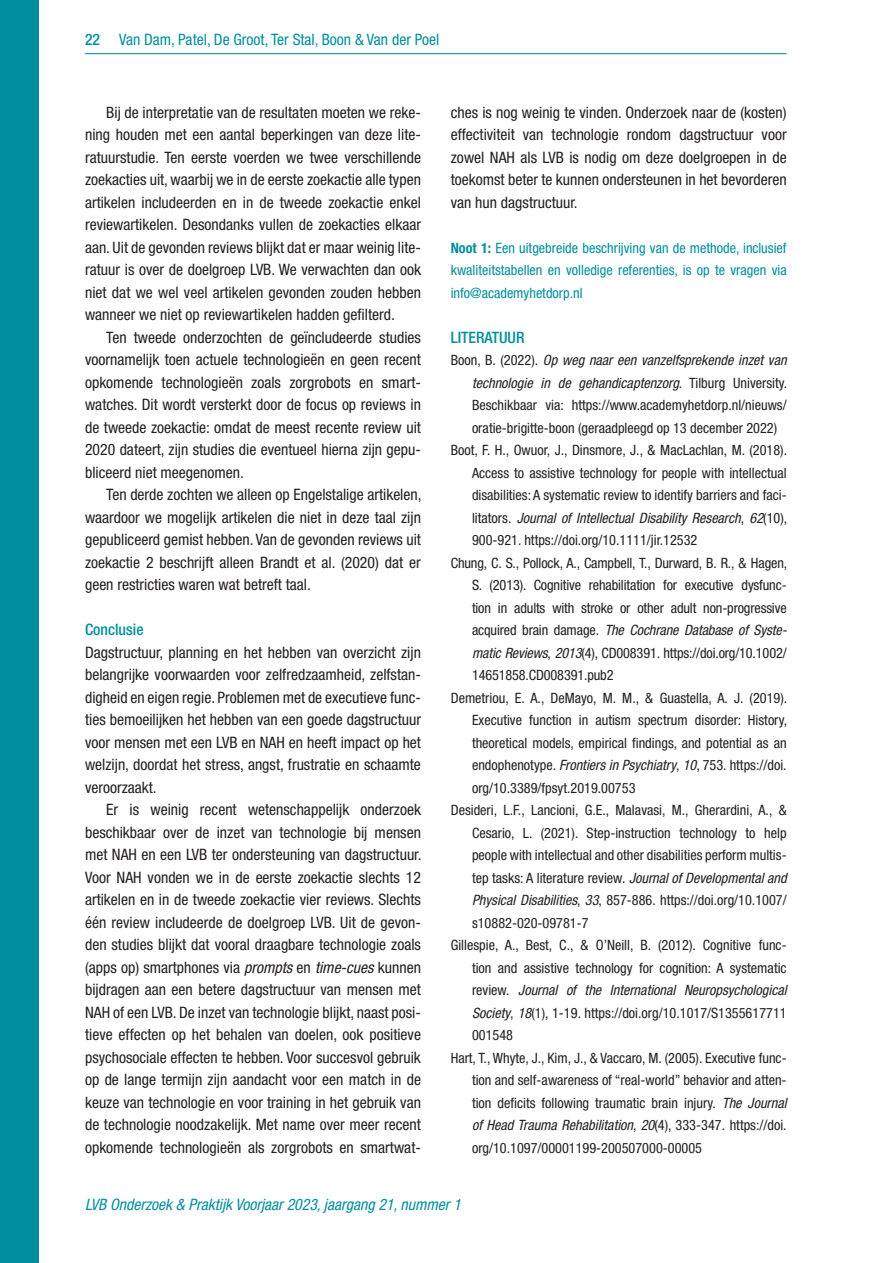
<style>
.page{position:relative;width:893px;height:1263px;background:#fff}
.page>*{position:absolute;margin:0;border:0;box-sizing:border-box;transform-origin:0 0}
.t1{font:condensed 15.75px/22.5px "Helvetica Neue LT Std";color:#231f20;text-align:justify}
.t2{font:italic condensed 15.75px "Helvetica Neue LT Std";color:#008f9f}
.t3{font:condensed 15.75px "Helvetica Neue LT Std";color:#008f9f}
.t4{font:500 condensed 15.75px "Helvetica Neue LT Std";color:#008f9f}
.t5{font:condensed 14.25px "Helvetica Neue LT Std";color:#231f20}
.t6{font:italic condensed 14.25px "Helvetica Neue LT Std";color:#231f20}
.t7{font:condensed 14.25px/22.5px "Helvetica Neue LT Std";color:#008f9f;text-align:justify}
.s1{font-weight:500}
.s2{font-style:italic}
.s3{font-weight:700}
.s4{font-style:normal}
</style>
<div class="page">
<hr style="left:85px;top:53px;width:702px;height:1px;background:#008f9f">
<div style="left:0;top:0;width:38px;height:1263px;background:#008f9f"></div>
<p class="t3" style="left:85px;top:31px;width:356px"><span class="s1">22</span> Van Dam, Patel, De Groot, Ter Stal, Boon &amp; Van der Poel</p>
<p class="t1" style="left:85px;top:101px;width:337px;text-indent:21px">Bij de interpretatie van de resultaten moeten we reke&shy;ning houden met een aantal beperkingen van deze lite&shy;ratuurstudie. Ten eerste voerden we twee verschillende zoekacties uit, waarbij we in de eerste zoekactie alle typen artikelen includeerden en in de tweede zoekactie enkel reviewartikelen. Desondanks vullen de zoekacties elkaar aan. Uit de gevonden reviews blijkt dat er maar weinig lite&shy;ratuur is over de doelgroep LVB. We verwachten dan ook niet dat we wel veel artikelen gevonden zouden hebben wanneer we niet op reviewartikelen hadden gefilterd.</p>
<p class="t1" style="left:85px;top:326px;width:337px;text-indent:21px">Ten tweede onderzochten de geïncludeerde studies voornamelijk toen actuele technologieën en geen recent opkomende technologieën zoals zorgrobots en smart&shy;watches. Dit wordt versterkt door de focus op reviews in de tweede zoekactie: omdat de meest recente review uit 2020 dateert, zijn studies die eventueel hierna zijn gepu&shy;bliceerd niet meegenomen.</p>
<p class="t1" style="left:85px;top:483px;width:338px;text-indent:21px">Ten derde zochten we alleen op Engelstalige artikelen, waardoor we mogelijk artikelen die niet in deze taal zijn gepubliceerd gemist hebben. Van de gevonden reviews uit zoekactie 2 beschrijft alleen Brandt et al. (2020) dat er geen restricties waren wat betreft taal.</p>
<p class="t4" style="left:85px;top:620px;width:60px">Conclusie</p>
<p class="t1" style="left:85px;top:641px;width:337px">Dagstructuur, planning en het hebben van overzicht zijn belangrijke voorwaarden voor zelfredzaamheid, zelfstan&shy;digheid en eigen regie. Problemen met de executieve func&shy;ties bemoeilijken het hebben van een goede dagstructuur voor mensen met een LVB en NAH en heeft impact op het welzijn, doordat het stress, angst, frustratie en schaamte veroorzaakt.</p>
<p class="t1" style="left:85px;top:798px;width:338px;text-indent:21px">Er is weinig recent wetenschappelijk onderzoek beschikbaar over de inzet van technologie bij mensen met NAH en een LVB ter ondersteuning van dagstructuur.<br>Voor NAH vonden we in de eerste zoekactie slechts 12 artikelen en in de tweede zoekactie vier reviews. Slechts één review includeerde de doelgroep LVB. Uit de gevon&shy;den studies blijkt dat vooral draagbare technologie zoals (apps op) smartphones via <span class="s2">prompts</span> en <span class="s2">time-cues</span> kunnen bijdragen aan een betere dagstructuur van mensen met NAH of een LVB. De inzet van technologie blijkt, naast posi&shy;tieve effecten op het behalen van doelen, ook positieve psychosociale effecten te hebben. Voor succesvol gebruik op de lange termijn zijn aandacht voor een match in de keuze van technologie en voor training in het gebruik van de technologie noodzakelijk. Met name over meer recent opkomende technologieën als zorgrobots en smartwat-</p>
<p class="t1" style="left:451px;top:101px;width:337px">ches is nog weinig te vinden. Onderzoek naar de (kosten) effectiviteit van technologie rondom dagstructuur voor zowel NAH als LVB is nodig om deze doelgroepen in de toekomst beter te kunnen ondersteunen in het bevorderen van hun dagstructuur.</p>
<p class="t7" style="left:451px;top:236px;width:337px"><span class="s3">Noot 1:</span> Een uitgebreide beschrijving van de methode, inclusief kwaliteitstabellen en volledige referenties, is op te vragen via info@academyhetdorp.nl</p>
<p class="t4" style="left:451px;top:328px;width:75px">Literatuur</p>
<p class="t6" style="left:451px;top:352px;width:337px"><span class="s4">Boon, B. (2022).</span> Op weg naar een vanzelfsprekende inzet van</p>
<p class="t6" style="left:472px;top:374px;width:317px">technologie in de gehandicaptenzorg<span class="s4">. Tilburg University.</span></p>
<p class="t5" style="left:472px;top:397px;width:316px">Beschikbaar via: https://www.academyhetdorp.nl/nieuws/</p>
<p class="t5" style="left:472px;top:419px;width:307px">oratie-brigitte-boon (geraadpleegd op 13 december 2022)</p>
<p class="t5" style="left:451px;top:442px;width:338px">Boot, F. H., Owuor, J., Dinsmore, J., &amp; MacLachlan, M. (2018).</p>
<p class="t5" style="left:472px;top:464px;width:316px">Access to assistive technology for people with intellectual</p>
<p class="t5" style="left:472px;top:487px;width:316px">disabilities: A systematic review to identify barriers and faci-</p>
<p class="t6" style="left:472px;top:509px;width:317px"><span class="s4">litators.</span> Journal of Intellectual Disability Research<span class="s4">,</span> 62<span class="s4">(10),</span></p>
<p class="t5" style="left:472px;top:532px;width:227px">900-921. https://doi.org/10.1111/jir.12532</p>
<p class="t5" style="left:451px;top:554px;width:338px">Chung, C. S., Pollock, A., Campbell, T., Durward, B. R., &amp; Hagen,</p>
<p class="t5" style="left:472px;top:577px;width:316px">S. (2013). Cognitive rehabilitation for executive dysfunc-</p>
<p class="t5" style="left:472px;top:599px;width:316px">tion in adults with stroke or other adult non-progressive</p>
<p class="t6" style="left:472px;top:622px;width:316px"><span class="s4">acquired brain damage.</span> The Cochrane Database of Syste-</p>
<p class="t5" style="left:472px;top:644px;width:316px"><span class="s2">matic Reviews</span>, <span class="s2">2013</span>(4), CD008391. https://doi.org/10.1002/</p>
<p class="t5" style="left:472px;top:667px;width:143px">14651858.CD008391.pub2</p>
<p class="t5" style="left:451px;top:689px;width:338px">Demetriou, E. A., DeMayo, M. M., &amp; Guastella, A. J. (2019).</p>
<p class="t5" style="left:472px;top:712px;width:317px">Executive function in autism spectrum disorder: History,</p>
<p class="t5" style="left:472px;top:734px;width:316px">theoretical models, empirical findings, and potential as an</p>
<p class="t5" style="left:472px;top:757px;width:316px">endophenotype. <span class="s2">Frontiers in Psychiatry</span>, <span class="s2">10</span>, 753. https://doi.</p>
<p class="t5" style="left:472px;top:779px;width:165px">org/10.3389/fpsyt.2019.00753</p>
<p class="t5" style="left:451px;top:802px;width:337px">Desideri, L.F., Lancioni, G.E., Malavasi, M., Gherardini, A., &amp;</p>
<p class="t5" style="left:472px;top:824px;width:316px">Cesario, L. (2021). Step-instruction technology to help</p>
<p class="t5" style="left:472px;top:847px;width:316px">people with intellectual and other disabilities perform multis-</p>
<p class="t5" style="left:472px;top:869px;width:316px">tep tasks: A literature review. <span class="s2">Journal of Developmental and</span></p>
<p class="t5" style="left:472px;top:892px;width:316px"><span class="s2">Physical Disabilities</span>, <span class="s2">33</span>, 857-886. https://doi.org/10.1007/</p>
<p class="t5" style="left:472px;top:914px;width:118px">s10882-020-09781-7</p>
<p class="t5" style="left:451px;top:937px;width:337px">Gillespie, A., Best, C., &amp; O’Neill, B. (2012). Cognitive func-</p>
<p class="t5" style="left:472px;top:959px;width:316px">tion and assistive technology for cognition: A systematic</p>
<p class="t6" style="left:472px;top:982px;width:316px"><span class="s4">review.</span> Journal of the International Neuropsychological</p>
<p class="t5" style="left:472px;top:1004px;width:316px"><span class="s2">Society</span>, <span class="s2">18</span>(1), 1-19. https://doi.org/10.1017/S1355617711</p>
<p class="t5" style="left:472px;top:1027px;width:43px">001548</p>
<p class="t5" style="left:451px;top:1049px;width:337px">Hart, T., Whyte, J., Kim, J., &amp; Vaccaro, M. (2005). Executive func-</p>
<p class="t5" style="left:472px;top:1072px;width:316px">tion and self-awareness of “real-world” behavior and atten-</p>
<p class="t5" style="left:472px;top:1094px;width:316px">tion deficits following traumatic brain injury. <span class="s2">The Journal</span></p>
<p class="t6" style="left:472px;top:1117px;width:316px">of Head Trauma Rehabilitation<span class="s4">,</span> 20<span class="s4">(4), 333-347. https://doi.</span></p>
<p class="t5" style="left:472px;top:1139px;width:232px">org/10.1097/00001199-200507000-00005</p>
<p class="t2" style="left:85px;top:1196px;width:377px">LVB Onderzoek &amp; Praktijk Voorjaar 2023, jaargang 21, nummer 1</p>
</div>
